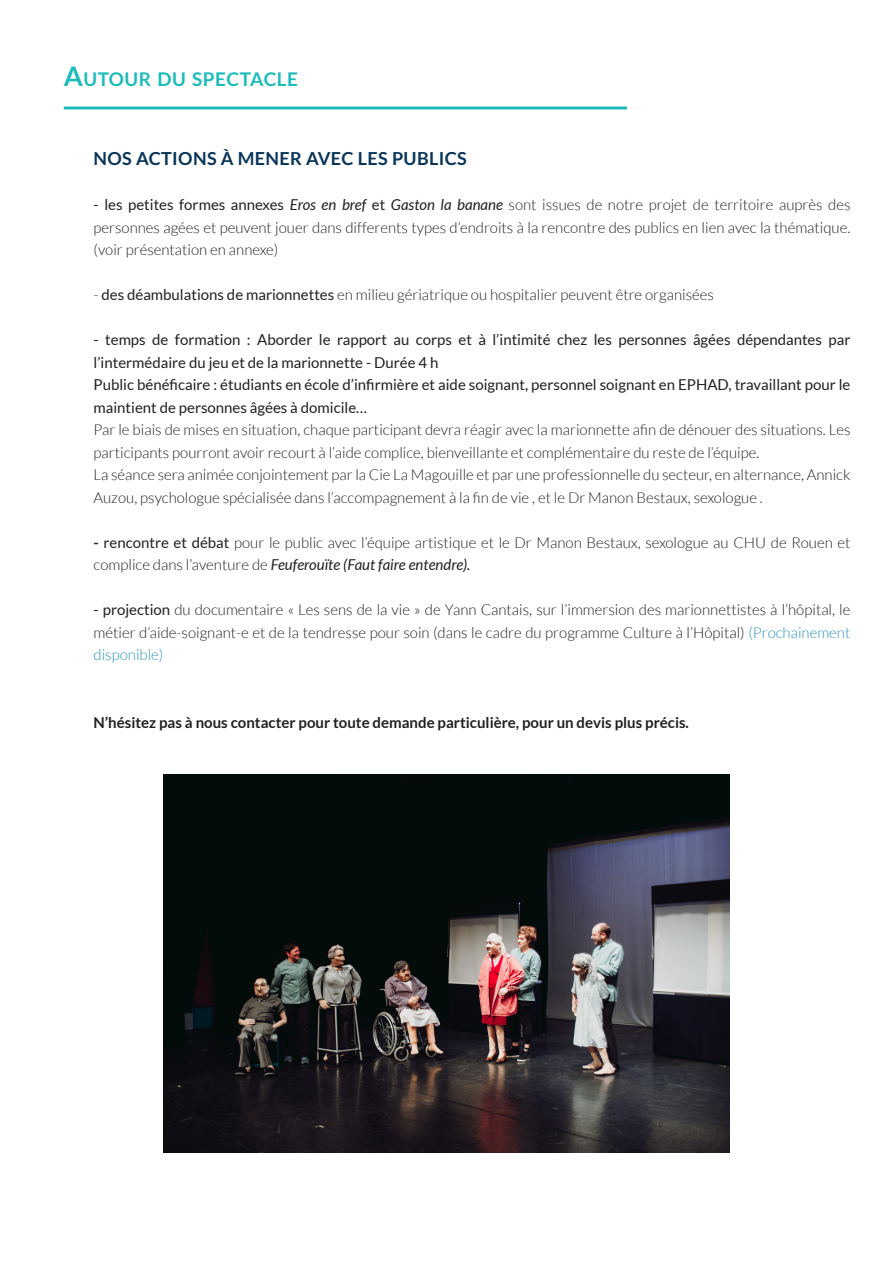
<style>
.page{position:relative;width:893px;height:1263px;background:#fff}
.page>*{position:absolute;margin:0;border:0;box-sizing:border-box;transform-origin:0 0}
.t1{font:700 18.9px "Lato";letter-spacing:.03em;color:#1cbcbb}
.corpus{font:700 18px "Lato";letter-spacing:.02em;color:#093558}
.corpus-2{font:300 15px/22.5px "Lato";color:#231f20}
.corpus-3{font:15px/22.5px "Lato";color:#231f20}
.t2{font:700 15px "Lato";color:#231f20}
.s1{font-size:27px}
.s2{font-weight:400}
.s3{font-weight:400;font-style:italic}
.s4{font-weight:700}
.s5{color:#2a92be}
</style>
<div class="page">
<hr style="left:64px;top:107px;width:563px;height:3px;background:#1cbcbb">
<img style="left:163px;top:774px;width:567px;height:378px">
<p class="t1" style="left:64px;top:68px;width:236px"><span class="s1">A</span>UTOUR DU SPECTACLE</p>
<p class="corpus" style="left:94px;top:148px;width:375px">NOS ACTIONS À MENER AVEC LES PUBLICS</p>
<p class="corpus-2" style="left:94px;top:194px;width:758px;text-align:justify"><span class="s2">- les petites formes annexes</span> <span class="s3">Eros en bref</span> <span class="s2">et</span> <span class="s3">Gaston la banane</span> sont issues de notre projet de territoire auprès des personnes agées et peuvent jouer dans differents types d’endroits à la rencontre des publics en lien avec la thématique. (voir présentation en annexe)</p>
<p class="corpus-2" style="left:94px;top:284px;width:622px">- <span class="s2">des déambulations de marionnettes</span> en milieu gériatrique ou hospitalier peuvent être organisées</p>
<p class="corpus-3" style="left:94px;top:328px;width:758px">- temps de formation : Aborder le rapport au corps et à l’intimité chez les personnes âgées dépendantes par l’intermédaire du jeu et de la marionnette - Durée 4 h</p>
<p class="corpus-3" style="left:94px;top:373px;width:758px">Public bénéficaire : étudiants en école d’infirmière et aide soignant, personnel soignant en EPHAD, travaillant pour le maintient de personnes âgées à domicile…</p>
<p class="corpus-2" style="left:94px;top:419px;width:758px">Par le biais de mises en situation, chaque participant devra réagir avec la marionnette afin de dénouer des situations. Les participants pourront avoir recourt à l’aide complice, bienveillante et complémentaire du reste de l’équipe.</p>
<p class="corpus-2" style="left:94px;top:464px;width:758px">La séance sera animée conjointement par la Cie La Magouille et par une professionnelle du secteur, en alternance, Annick<br>Auzou, psychologue spécialisée dans l’accompagnement à la fin de vie , et le Dr Manon Bestaux, sexologue .</p>
<p class="corpus-2" style="left:94px;top:531px;width:758px"><span class="s4">-</span> <span class="s2">rencontre et débat</span> pour le public avec l’équipe artistique et le Dr Manon Bestaux, sexologue au CHU de Rouen et complice dans l’aventure de <span class="s3">Feuferouïte (Faut faire entendre).</span></p>
<p class="corpus-2" style="left:94px;top:599px;width:758px;text-align:justify"><span class="s2">- projection</span> du documentaire « Les sens de la vie » de Yann Cantais, sur l’immersion des marionnettistes à l’hôpital, le métier d’aide-soignant-e et de la tendresse pour soin (dans le cadre du programme Culture à l’Hôpital) <span class="s5">(Prochainement disponible)</span></p>
<p class="t2" style="left:94px;top:714px;width:597px">N’hésitez pas à nous contacter pour toute demande particulière, pour un devis plus précis.</p>
</div>
